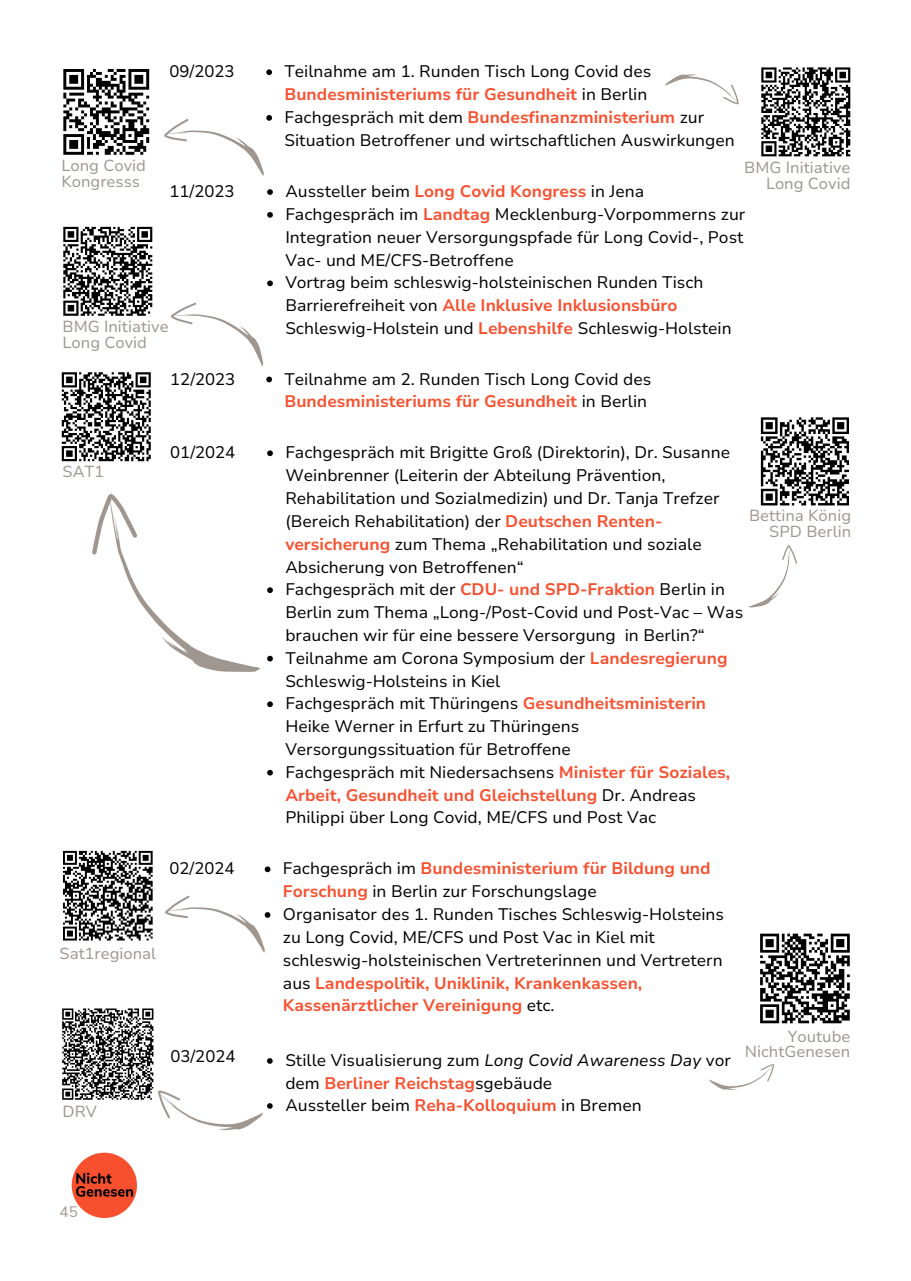
<style>
.page{position:relative;width:911px;height:1281px;background:#fff}
.page>*{position:absolute;margin:0;border:0;box-sizing:border-box;transform-origin:0 0}
.t1{font:16.65px/22.8px "Nunito Sans 10 pt";color:#000}
.t2{font:15.9px "Nunito Sans 10 pt";color:#9f9690}
.t3{font:15.15px "Nunito Sans";color:#9f9690}
.s1{font-weight:700;color:#f8502f}
.s2{font-style:italic}
</style>
<div class="page">
<svg style="left:267px;top:450px;width:6px;height:6px"></svg>
<svg style="left:267px;top:769px;width:6px;height:6px"></svg>
<svg style="left:761px;top:67px;width:90px;height:90px"></svg>
<svg style="left:267px;top:212px;width:6px;height:6px"></svg>
<svg style="left:267px;top:280px;width:6px;height:6px"></svg>
<svg style="left:266px;top:69px;width:6px;height:6px"></svg>
<svg style="left:264px;top:866px;width:6px;height:6px"></svg>
<svg style="left:665px;top:74px;width:74px;height:31px"></svg>
<svg style="left:63px;top:69px;width:87px;height:86px"></svg>
<svg style="left:164px;top:115px;width:109px;height:80px"></svg>
<svg style="left:63px;top:226px;width:90px;height:90px"></svg>
<svg style="left:170px;top:302px;width:102px;height:80px"></svg>
<svg style="left:760px;top:417px;width:89px;height:89px"></svg>
<svg style="left:749px;top:545px;width:48px;height:63px"></svg>
<svg style="left:61px;top:372px;width:90px;height:90px"></svg>
<svg style="left:92px;top:492px;width:181px;height:216px"></svg>
<svg style="left:709px;top:1064px;width:66px;height:26px"></svg>
<svg style="left:165px;top:895px;width:106px;height:58px"></svg>
<svg style="left:62px;top:1008px;width:210px;height:123px"></svg>
<img style="left:71px;top:1152px;width:66px;height:66px">
<svg style="left:63px;top:850px;width:90px;height:91px"></svg>
<svg style="left:760px;top:933px;width:90px;height:91px"></svg>
<p class="t1" style="left:169px;top:60px;width:66px">09/2023</p>
<p class="t1" style="left:284px;top:60px;width:368px">Teilnahme am 1. Runden Tisch Long Covid des<br><span class="s1">Bundesministeriums für Gesundheit</span> in Berlin</p>
<p class="t1" style="left:284px;top:106px;width:451px">Fachgespräch mit dem <span class="s1">Bundesfinanzministerium</span> zur<br>Situation Betroffener und wirtschaftlichen Auswirkungen</p>
<p class="t2" style="left:61px;top:155px;width:86px">Long Covid</p>
<p class="t2" style="left:61px;top:171px;width:80px">Kongresss</p>
<p class="t2" style="left:744px;top:157px;width:108px">BMG Initiative</p>
<p class="t2" style="left:765px;top:172px;width:86px">Long Covid</p>
<p class="t1" style="left:169px;top:180px;width:66px">11/2023</p>
<p class="t1" style="left:285px;top:180px;width:360px">Aussteller beim <span class="s1">Long Covid Kongress</span> in Jena</p>
<p class="t1" style="left:285px;top:203px;width:461px;text-align:justify">Fachgespräch im <span class="s1">Landtag</span> Mecklenburg-Vorpommerns zur Integration neuer Versorgungspfade für Long Covid-, Post Vac- und ME/CFS-Betroffene</p>
<p class="t1" style="left:285px;top:271px;width:447px">Vortrag beim schleswig-holsteinischen Runden Tisch<br>Barrierefreiheit von <span class="s1">Alle Inklusive Inklusionsbüro<br></span>Schleswig-Holstein und <span class="s1">Lebenshilfe</span> Schleswig-Holstein</p>
<p class="t1" style="left:170px;top:368px;width:66px">12/2023</p>
<p class="t1" style="left:284px;top:368px;width:368px">Teilnahme am 2. Runden Tisch Long Covid des<br><span class="s1">Bundesministeriums für Gesundheit</span> in Berlin</p>
<p class="t2" style="left:62px;top:315px;width:108px">BMG Initiative</p>
<h1 class="t2" style="left:62px;top:331px;width:86px">Long Covid</h1>
<p class="t2" style="left:62px;top:461px;width:43px">SAT1</p>
<p class="t1" style="left:170px;top:441px;width:66px">01/2024</p>
<p class="t1" style="left:169px;top:857px;width:66px">02/2024</p>
<p class="t2" style="left:60px;top:942px;width:98px">Sat1regional</p>
<p class="t2" style="left:62px;top:1100px;width:36px">DRV</p>
<p class="t1" style="left:170px;top:1044px;width:66px">03/2024</p>
<p class="t3" style="left:60px;top:1201px;width:20px">45</p>
<p class="t1" style="left:285px;top:441px;width:446px">Fachgespräch mit Brigitte Groß (Direktorin), Dr. Susanne Weinbrenner (Leiterin der Abteilung Prävention, Rehabilitation und Sozialmedizin) und Dr. Tanja Trefzer (Bereich Rehabilitation) der <span class="s1">Deutschen Renten&shy;versicherung</span> zum Thema „Rehabilitation und soziale Absicherung von Betroffenen“</p>
<p class="t1" style="left:285px;top:578px;width:459px">Fachgespräch mit der <span class="s1">CDU- und SPD-Fraktion</span> Berlin in<br>Berlin zum Thema „Long-/Post-Covid und Post-Vac – Was brauchen wir für eine bessere Versorgung in Berlin?“</p>
<p class="t1" style="left:285px;top:647px;width:443px">Teilnahme am Corona Symposium der <span class="s1">Landesregierung<br></span>Schleswig-Holsteins in Kiel</p>
<p class="t1" style="left:285px;top:692px;width:422px">Fachgespräch mit Thüringens <span class="s1">Gesundheitsministerin<br></span>Heike Werner in Erfurt zu Thüringens<br>Versorgungssituation für Betroffene</p>
<p class="t1" style="left:285px;top:761px;width:446px">Fachgespräch mit Niedersachsens <span class="s1">Minister für Soziales,<br>Arbeit, Gesundheit und Gleichstellung</span> Dr. Andreas<br>Philippi über Long Covid, ME/CFS und Post Vac</p>
<p class="t2" style="left:748px;top:505px;width:104px">Bettina König</p>
<p class="t2" style="left:769px;top:520px;width:83px">SPD Berlin</p>
<p class="t1" style="left:283px;top:857px;width:429px">Fachgespräch im <span class="s1">Bundesministerium für Bildung und<br>Forschung</span> in Berlin zur Forschungslage</p>
<p class="t1" style="left:283px;top:903px;width:442px">Organisator des 1. Runden Tisches Schleswig-Holsteins zu Long Covid, ME/CFS und Post Vac in Kiel mit schleswig-holsteinischen Vertreterinnen und Vertretern aus <span class="s1">Landespolitik, Uniklinik, Krankenkassen, Kassenärztlicher Vereinigung</span> etc.</p>
<p class="t1" style="left:285px;top:1049px;width:447px">Stille Visualisierung zum <span class="s2">Long Covid Awareness Day</span> vor dem <span class="s1">Berliner Reichstag</span>sgebäude</p>
<p class="t1" style="left:285px;top:1094px;width:358px">Aussteller beim <span class="s1">Reha-Kolloquium</span> in Bremen</p>
<p class="t2" style="left:787px;top:1025px;width:64px">Youtube</p>
<p class="t2" style="left:744px;top:1041px;width:107px">NichtGenesen</p>
</div>
